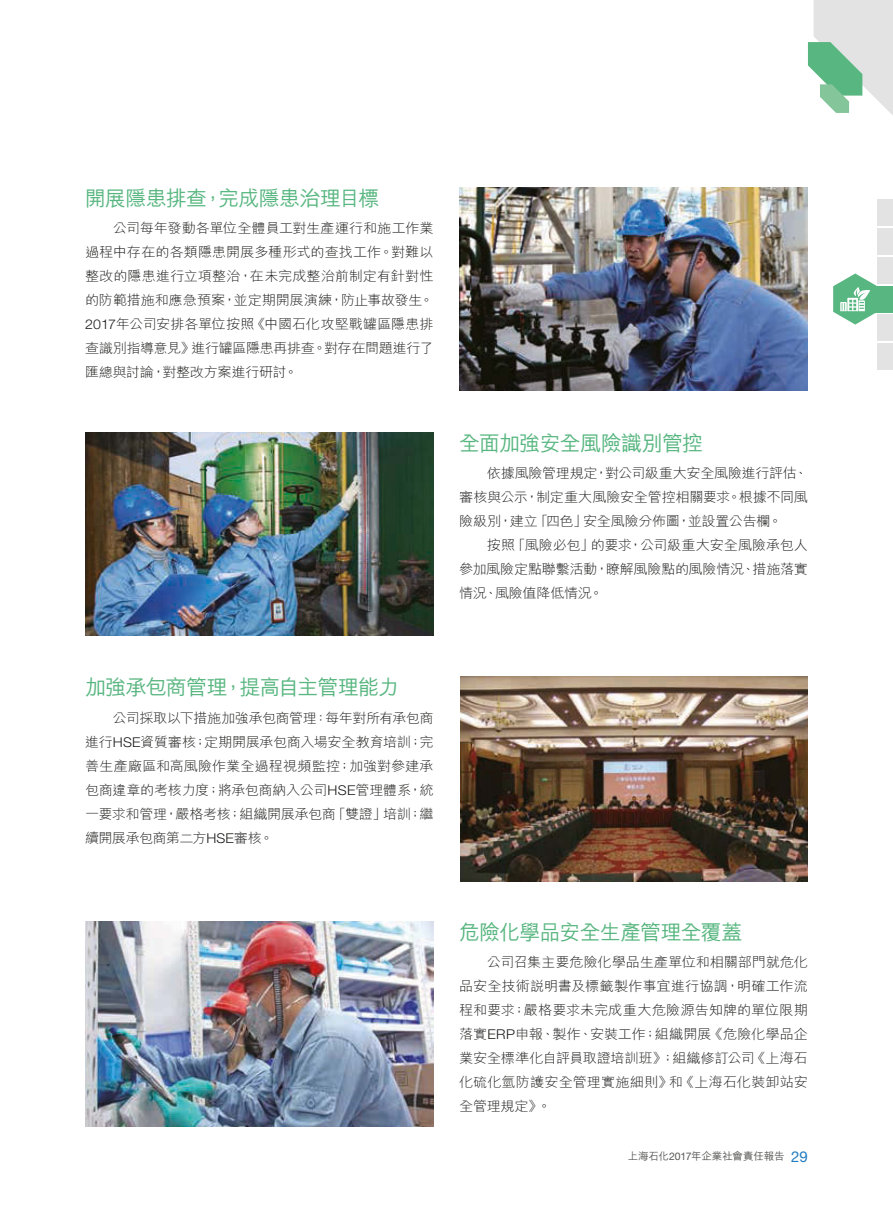
<style>
.page{position:relative;width:893px;height:1212px;background:#fff}
.page>*{position:absolute;margin:0;border:0;box-sizing:border-box;transform-origin:0 0}
.t1{font:500 21px "M Hei HK";letter-spacing:-.04em;color:#58b680}
.t2{font:300 13.5px/24px "M Hei HK";letter-spacing:-.025em;color:#1c1c1b;text-align:justify;scale:1.05 1}
.t3{font:500 10.5px "M Hei HK";letter-spacing:-.02em;color:#575756}
.s1{font-family:"Helvetica Neue LT Std"}
.s2{font-family:"Helvetica Neue LT Std";font-weight:400}
.s3{font-family:"Helvetica Neue LT Std";font-weight:400;font-size:15px;color:#227cc1}
</style>
<div class="page">
<svg style="left:808px;top:0;width:85px;height:115px"></svg>
<div style="left:873px;top:286px;width:20px;height:26px;background:#58b680"></div>
<svg style="left:833px;top:273px;width:44px;height:52px"></svg>
<div style="left:877px;top:257px;width:16px;height:27px;background:#e3e3e3"></div>
<div style="left:877px;top:199px;width:16px;height:27px;background:#e3e3e3"></div>
<div style="left:877px;top:228px;width:16px;height:27px;background:#e3e3e3"></div>
<div style="left:877px;top:314px;width:16px;height:27px;background:#e3e3e3"></div>
<div style="left:877px;top:343px;width:16px;height:27px;background:#e3e3e3"></div>
<img style="left:461px;top:677px;width:347px;height:204px">
<img style="left:459px;top:187px;width:349px;height:204px">
<img style="left:85px;top:432px;width:349px;height:204px">
<img style="left:85px;top:921px;width:349px;height:206px">
<h1 class="t1" style="left:85px;top:183px;width:296px">開展隱患排查，完成隱患治理目標</h1>
<p class="t2" style="left:85px;top:216px;width:334px;text-indent:28px">公司每年發動各單位全體員工對生產運行和施工作業過程中存在的各類隱患開展多種形式的查找工作。對難以整改的隱患進行立項整治，在未完成整治前制定有針對性的防範措施和應急預案，並定期開展演練，防止事故發生。<span class="s1">2017</span>年公司安排各單位按照《中國石化攻堅戰罐區隱患排查識別指導意見》進行罐區隱患再排查。對存在問題進行了匯總與討論，對整改方案進行研討。</p>
<h1 class="t1" style="left:459px;top:428px;width:245px">全面加強安全風險識別管控</h1>
<p class="t2" style="left:459px;top:461px;width:334px;text-indent:28px">依據風險管理規定，對公司級重大安全風險進行評估、審核與公示，制定重大風險安全管控相關要求。根據不同風險級別，建立「四色」安全風險分佈圖，並設置公告欄。</p>
<p class="t2" style="left:459px;top:533px;width:334px;text-indent:28px">按照「風險必包」的要求，公司級重大安全風險承包人參加風險定點聯繫活動，瞭解風險點的風險情況、措施落實情況、風險值降低情況。</p>
<h1 class="t1" style="left:85px;top:672px;width:316px">加強承包商管理，提高自主管理能力</h1>
<p class="t2" style="left:85px;top:705px;width:334px;text-indent:28px">公司採取以下措施加強承包商管理：每年對所有承包商進行<span class="s1">HSE</span>資質審核；定期開展承包商入場安全教育培訓；完善生產廠區和高風險作業全過程視頻監控；加強對參建承包商違章的考核力度；將承包商納入公司<span class="s1">HSE</span>管理體系，統一要求和管理，嚴格考核；組織開展承包商「雙證」培訓；繼續開展承包商第二方<span class="s1">HSE</span>審核。</p>
<h1 class="t1" style="left:459px;top:917px;width:285px">危險化學品安全生產管理全覆蓋</h1>
<p class="t2" style="left:459px;top:950px;width:334px;text-indent:28px">公司召集主要危險化學品生產單位和相關部門就危化品安全技術說明書及標籤製作事宜進行協調，明確工作流程和要求；嚴格要求未完成重大危險源告知牌的單位限期落實<span class="s1">ERP</span>申報、製作、安裝工作；組織開展《危險化學品企業安全標準化自評員取證培訓班》；組織修訂公司《上海石化硫化氫防護安全管理實施細則》和《上海石化裝卸站安全管理規定》。</p>
<p class="t3" style="left:628px;top:1148px;width:182px">上海石化<span class="s2">2017</span>年企業社會責任報告 <span class="s3">29</span></p>
</div>
